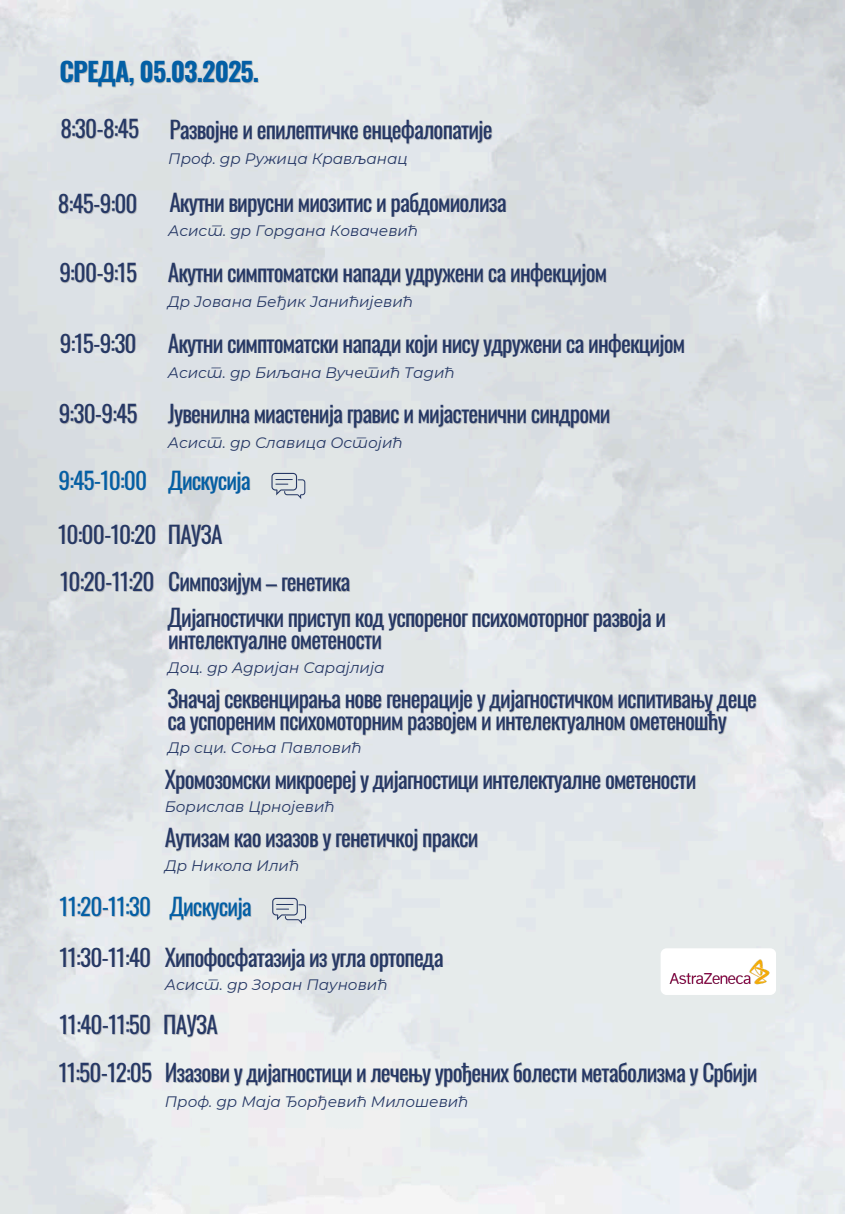
<style>
.page{position:relative;width:845px;height:1214px;background:#fff}
.page>*{position:absolute;margin:0;border:0;box-sizing:border-box;transform-origin:0 0}
.t1{font:700 26px "Oswald";letter-spacing:-.035em;color:#035fa5}
.t2{font:23.2px "Oswald";letter-spacing:-.035em;color:#263865}
.t3{font:23.2px "Oswald";letter-spacing:-.035em;color:#035fa5}
.t4{font:italic 15.2px "Montserrat";color:#263865}
.s1{color:rgb(115 115 115/.4)}
</style>
<div class="page">
<svg style="left:272px;top:897px;width:34px;height:27px"></svg>
<svg style="left:271px;top:473px;width:34px;height:26px"></svg>
<img style="left:669px;top:959px;width:100px;height:26px">
<p class="t1" style="left:59px;top:51px;width:201px">СРЕДА, 05.03.2025.</p>
<p class="t2" style="left:60px;top:110px;width:80px">8:30-8:45</p>
<p class="t2" style="left:169px;top:112px;width:325px">Развојне и епилептичке енцефалопатије</p>
<p class="t4" style="left:168px;top:149px;width:241px">Проф. др Ружица Крављанац</p>
<p class="t2" style="left:58px;top:186px;width:81px">8:45-9:00</p>
<p class="t2" style="left:169px;top:184px;width:339px">Акутни вирусни миозитис и рабдомиолиза</p>
<p class="t4" style="left:168px;top:222px;width:251px">Асист. др Гордана Ковачевић</p>
<p class="t2" style="left:59px;top:254px;width:79px">9:00-9:15</p>
<p class="t2" style="left:168px;top:254px;width:441px">Акутни симптоматски напади удружени са инфекцијом</p>
<p class="t4" style="left:168px;top:292px;width:246px">Др Јована Беђик Јанићијевић</p>
<p class="t2" style="left:60px;top:325px;width:78px">9:15-9:30</p>
<p class="t2" style="left:168px;top:325px;width:519px">Акутни симптоматски напади који нису удружени са инфекцијом</p>
<p class="t4" style="left:168px;top:363px;width:288px">Асист. др Биљана Вучетић Тадић</p>
<p class="t2" style="left:59px;top:396px;width:80px">9:30-9:45</p>
<p class="t2" style="left:168px;top:396px;width:444px">Јувенилна миастенија гравис и мијастенични синдроми</p>
<p class="t4" style="left:168px;top:433px;width:236px">Асист. др Славица Остојић</p>
<p class="t3" style="left:58px;top:462px;width:194px">9:45-10:00 Дискусија</p>
<p class="t2" style="left:58px;top:516px;width:166px">10:00-10:20 <span class="s1">ПАУЗА</span></p>
<p class="t2" style="left:60px;top:563px;width:292px">10:20-11:20 Симпозијум – генетика</p>
<p class="t2" style="left:167px;top:599px;width:500px">Дијагностички приступ код успореног психомоторног развоја и</p>
<p class="t2" style="left:168px;top:621px;width:215px">интелектуалне ометености</p>
<p class="t4" style="left:168px;top:658px;width:218px">Доц. др Адријан Сарајлија</p>
<p class="t2" style="left:167px;top:680px;width:591px">Значај секвенцирања нове генерације у дијагностичком испитивању деце</p>
<p class="t2" style="left:167px;top:703px;width:561px">са успореним психомоторним развојем и интелектуалном ометеношћу</p>
<p class="t4" style="left:168px;top:738px;width:195px">Др сци. Соња Павловић</p>
<p class="t2" style="left:165px;top:761px;width:533px">Хромозомски микроереј у дијагностици интелектуалне ометености</p>
<p class="t4" style="left:165px;top:797px;width:171px">Борислав Црнојевић</p>
<p class="t2" style="left:165px;top:819px;width:315px">Аутизам као изазов у генетичкој пракси</p>
<p class="t4" style="left:165px;top:855px;width:136px">Др Никола Илић</p>
<p class="t3" style="left:60px;top:888px;width:194px">11:20-11:30 Дискусија</p>
<p class="t2" style="left:59px;top:939px;width:385px">11:30-11:40 Хипофосфатазија из угла ортопеда</p>
<p class="t4" style="left:165px;top:975px;width:224px">Асист. др Зоран Пауновић</p>
<p class="t2" style="left:60px;top:1006px;width:160px">11:40-11:50 <span class="s1">ПАУЗА</span></p>
<p class="t2" style="left:59px;top:1054px;width:700px">11:50-12:05 Изазови у дијагностици и лечењу урођених болести метаболизма у Србији</p>
<p class="t4" style="left:165px;top:1092px;width:305px">Проф. др Маја Ђорђевић Милошевић</p>
</div>
